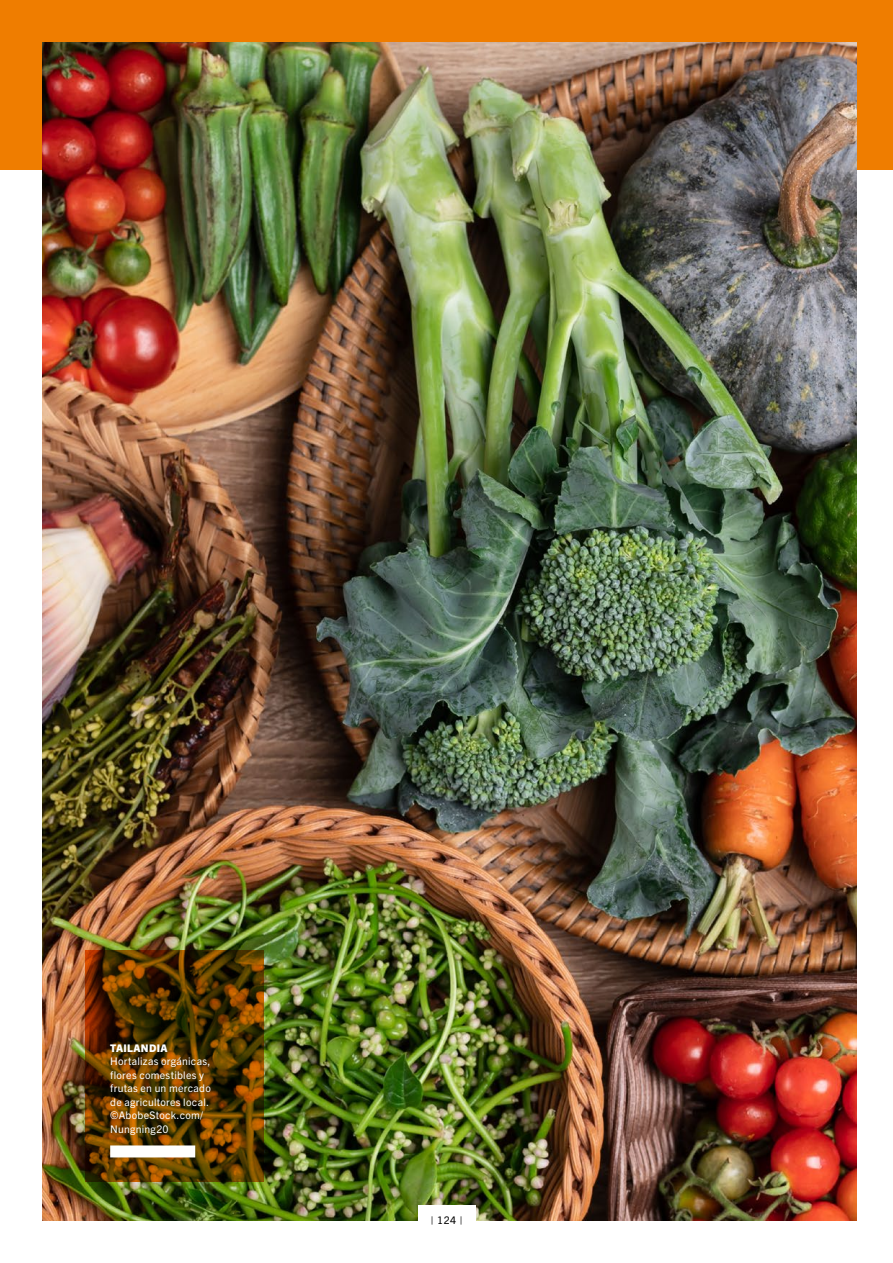
<style>
.page{position:relative;width:893px;height:1263px;background:#fff}
.page>*{position:absolute;margin:0;border:0;box-sizing:border-box;transform-origin:0 0}
.t1{font:10.5px/13.5px "Trade Gothic Next LT Pro";letter-spacing:.025em;color:#fff}
.t2{font:800 10.5px "Trade Gothic Next LT Pro";letter-spacing:.03em;color:#fff}
.t3{font:10.5px "Trade Gothic Next LT Pro";color:#000}
</style>
<div class="page">
<div style="left:0;top:0;width:893px;height:170px;background:#ef7d00"></div>
<img style="left:43px;top:43px;width:813px;height:1177px">
<svg style="left:85px;top:950px;width:179px;height:232px;background:#5a3600"></svg>
<div style="left:110px;top:1145px;width:85px;height:12px;background:#fff"></div>
<div style="left:418px;top:1205px;width:57px;height:30px;background:#fff"></div>
<p class="t2" style="left:110px;top:1041px;width:59px">TAILANDIA</p>
<p class="t1" style="left:110px;top:1054px;width:102px">Hortalizas orgánicas, flores comestibles y frutas en un mercado de agricultores local. ©AbobeStock.com/<br>Nungning20</p>
<p class="t3" style="left:431px;top:1213px;width:33px">| 124 |</p>
</div>
